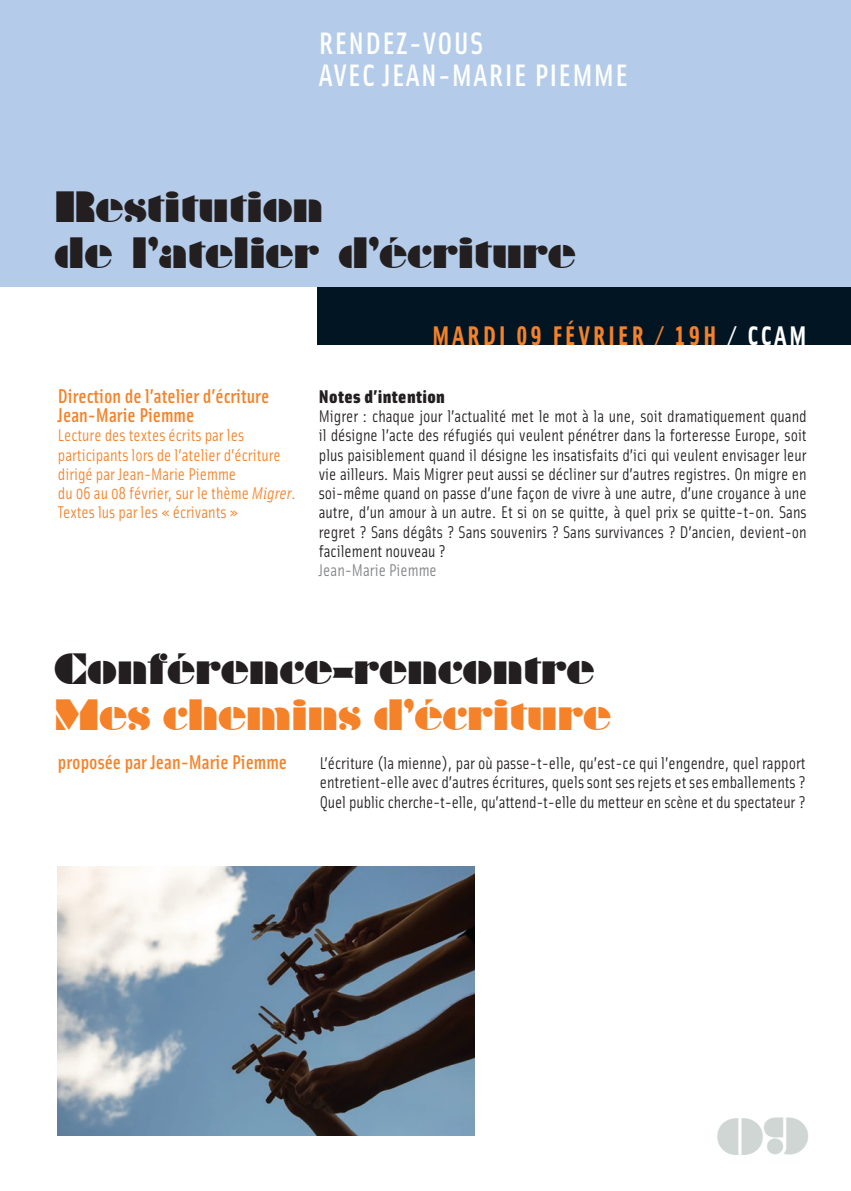
<style>
.page{position:relative;width:851px;height:1191px;background:#fff}
.page>*{position:absolute;margin:0;border:0;box-sizing:border-box;transform-origin:0 0}
.t1{font:48px "Braggadocio";color:#cfd6d4}
.t2{font:40px/46px "Braggadocio";letter-spacing:-.02em;color:#231f20}
.t3{font:40px "Braggadocio";letter-spacing:-.02em;color:#f58229}
.t4{font:500 31px/32.4px "Solex";letter-spacing:.04em;color:#fff}
.t5{font:27px "Solex Bold Lining";letter-spacing:.1em;color:#f58229}
.t6{font:500 20px/19.2px "Solex";color:#f58229}
.t7{font:900 18.4px "Solex";letter-spacing:.02em;color:#231f20}
.t8{font:17px/19.2px "Solex";letter-spacing:-.005em;color:#231f20;text-align:justify}
.t9{font:17px/19.2px "Solex";color:#f58229}
.t10{font:17px "Solex";color:#808285}
.s1{font-style:italic}
.s2{color:#fff}
</style>
<div class="page">
<div style="left:317px;top:287px;width:533px;height:58px;background:#011622"></div>
<div style="left:0;top:0;width:850px;height:287px;background:#b4cce9"></div>
<img style="left:57px;top:866px;width:417px;height:269px">
<h3 class="t4" style="left:319px;top:26px;width:310px">RENDEZ-VOUS<br>AVEC JEAN-MARIE PIEMME</h3>
<h2 class="t2" style="left:54px;top:183px;width:524px">Restitution<br>de l’atelier d’écriture</h2>
<p class="t6" style="left:58px;top:385px;width:213px">Direction de l’atelier d’écriture<br>Jean-Marie Piemme</p>
<p class="t9" style="left:58px;top:425px;width:240px">Lecture des textes écrits par les participants lors de l’atelier d’écriture dirigé par Jean-Marie Piemme<br>du 06 au 08 février, sur le thème <span class="s1">Migrer</span>.<br>Textes lus par les « écrivants »</p>
<h3 class="t5" style="left:432px;top:318px;width:376px">MARDI 09 FÉVRIER / 19H <span class="s2">/ CCAM</span></h3>
<p class="t7" style="left:319px;top:383px;width:128px">Notes d’intention</p>
<p class="t8" style="left:319px;top:406px;width:489px">Migrer : chaque jour l’actualité met le mot à la une, soit dramatiquement quand il désigne l’acte des réfugiés qui veulent pénétrer dans la forteresse Europe, soit plus paisiblement quand il désigne les insatisfaits d’ici qui veulent envisager leur vie ailleurs. Mais Migrer peut aussi se décliner sur d’autres registres. On migre en soi-même quand on passe d’une façon de vivre à une autre, d’une croyance à une autre, d’un amour à un autre. Et si on se quitte, à quel prix se quitte-t-on. Sans regret ? Sans dégâts ? Sans souvenirs ? Sans survivances ? D’ancien, devient-on facilement nouveau ?</p>
<p class="t10" style="left:319px;top:559px;width:120px">Jean-Marie Piemme</p>
<h2 class="t2" style="left:54px;top:645px;width:542px">Conférence-rencontre</h2>
<h2 class="t3" style="left:54px;top:690px;width:559px">Mes chemins d’écriture</h2>
<p class="t6" style="left:58px;top:751px;width:231px">proposée par Jean-Marie Piemme</p>
<p class="t8" style="left:320px;top:753px;width:487px">L’écriture (la mienne), par où passe-t-elle, qu’est-ce qui l’engendre, quel rapport entretient-elle avec d’autres écritures, quels sont ses rejets et ses emballements ?<br>Quel public cherche-t-elle, qu’attend-t-elle du metteur en scène et du spectateur ?</p>
<h1 class="t1" style="left:715px;top:1107px;width:95px">09</h1>
</div>
